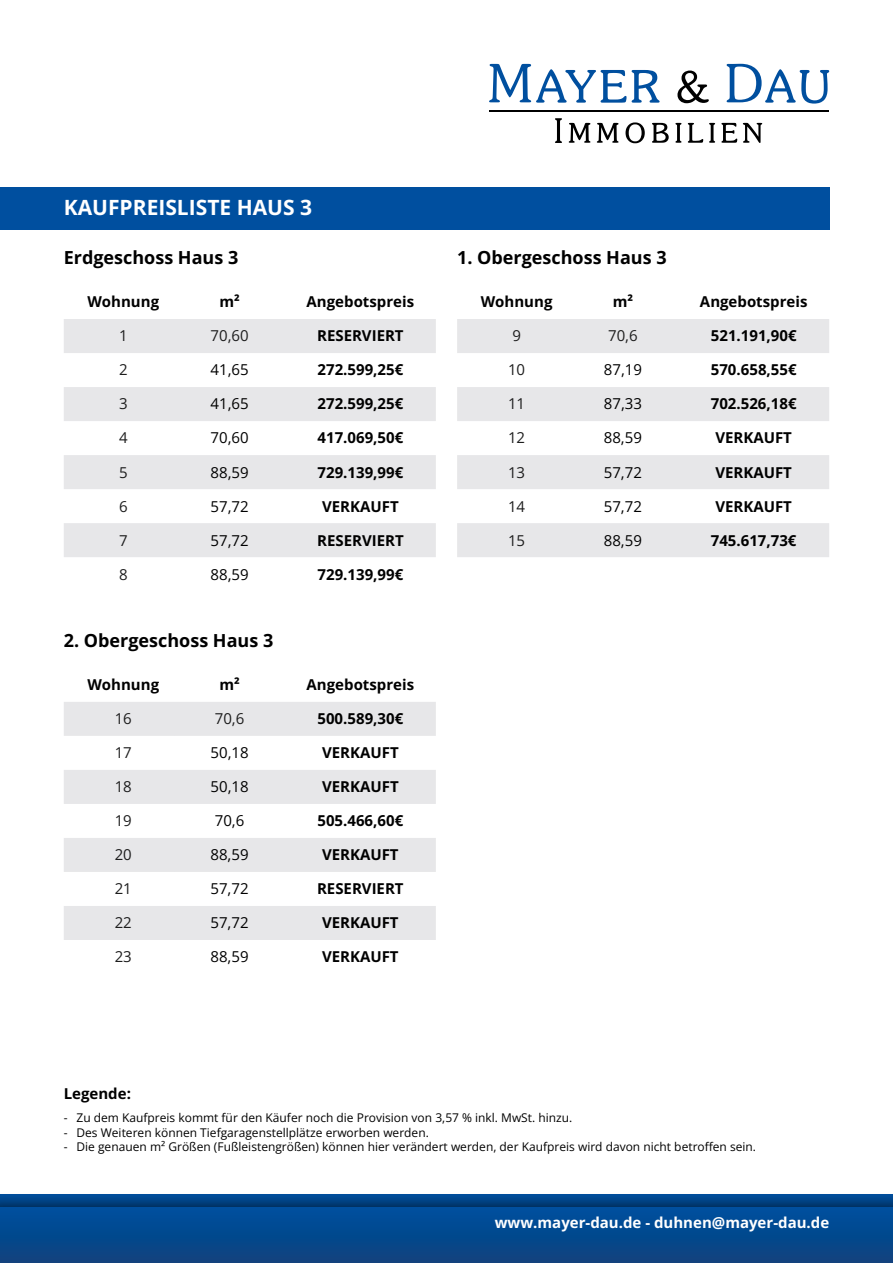
<style>
.page{position:relative;width:893px;height:1263px;background:#fff}
.page>*{position:absolute;margin:0;border:0;box-sizing:border-box;transform-origin:0 0}
.t1{font:700 21px "Open Sans";color:#fff}
.t2{font:700 18px "Open Sans";color:#000}
.t3{font:700 15px "Open Sans";color:#000}
.t4{font:15px "Open Sans";color:#000}
.t5{font:15px "Open Sans";color:#1d1d1d}
.t6{font:700 15px "Open Sans";color:#fff}
.t7{font:12px "Open Sans";color:#000}
</style>
<div class="page">
<div style="left:0;top:1191px;width:893px;height:72px;background:#000;opacity:.75"></div>
<div style="left:0;top:1208px;width:893px;height:55px;background:linear-gradient(to bottom,#004f9e,#0f427d)"></div>
<svg style="left:677px;top:71px;width:32px;height:32px"></svg>
<hr style="left:489px;top:110px;width:339px;height:2px;background:#000">
<svg style="left:555px;top:118px;width:207px;height:25px"></svg>
<svg style="left:727px;top:64px;width:102px;height:40px"></svg>
<svg style="left:489px;top:64px;width:171px;height:39px"></svg>
<div style="left:0;top:187px;width:829px;height:43px;background:#004f9f"></div>
<svg style="left:64px;top:319px;width:372px;height:238px;fill:#e7e7e9"></svg>
<svg style="left:457px;top:319px;width:372px;height:238px;fill:#e7e7e9"></svg>
<svg style="left:64px;top:702px;width:372px;height:238px;fill:#e7e7e9"></svg>
<h1 class="t1" style="left:64px;top:193px;width:250px">KAUFPREISLISTE HAUS 3</h1>
<p class="t2" style="left:64px;top:244px;width:176px">Erdgeschoss Haus 3</p>
<p class="t3" style="left:87px;top:291px;width:73px">Wohnung</p>
<p class="t3" style="left:219px;top:291px;width:22px">m²</p>
<p class="t3" style="left:307px;top:291px;width:109px">Angebotspreis</p>
<p class="t5" style="left:119px;top:326px;width:10px">1</p>
<p class="t5" style="left:211px;top:326px;width:40px">70,60</p>
<p class="t3" style="left:317px;top:325px;width:88px">RESERVIERT</p>
<p class="t5" style="left:119px;top:360px;width:10px">2</p>
<p class="t4" style="left:211px;top:360px;width:40px">41,65</p>
<p class="t3" style="left:317px;top:359px;width:87px">272.599,25€</p>
<p class="t5" style="left:119px;top:394px;width:10px">3</p>
<p class="t4" style="left:211px;top:394px;width:40px">41,65</p>
<p class="t3" style="left:317px;top:393px;width:87px">272.599,25€</p>
<p class="t5" style="left:119px;top:428px;width:10px">4</p>
<p class="t4" style="left:211px;top:428px;width:40px">70,60</p>
<p class="t3" style="left:317px;top:427px;width:87px">417.069,50€</p>
<p class="t5" style="left:119px;top:462px;width:10px">5</p>
<p class="t4" style="left:211px;top:462px;width:40px">88,59</p>
<p class="t3" style="left:317px;top:461px;width:87px">729.139,99€</p>
<p class="t5" style="left:119px;top:496px;width:10px">6</p>
<p class="t4" style="left:211px;top:496px;width:40px">57,72</p>
<p class="t3" style="left:322px;top:495px;width:78px">VERKAUFT</p>
<p class="t5" style="left:119px;top:530px;width:10px">7</p>
<p class="t4" style="left:211px;top:530px;width:40px">57,72</p>
<p class="t3" style="left:317px;top:529px;width:88px">RESERVIERT</p>
<p class="t5" style="left:119px;top:564px;width:10px">8</p>
<p class="t4" style="left:211px;top:564px;width:40px">88,59</p>
<p class="t3" style="left:318px;top:563px;width:87px">729.139,99€</p>
<p class="t2" style="left:64px;top:627px;width:211px">2. Obergeschoss Haus 3</p>
<p class="t3" style="left:87px;top:674px;width:73px">Wohnung</p>
<p class="t3" style="left:219px;top:674px;width:22px">m²</p>
<p class="t3" style="left:307px;top:674px;width:109px">Angebotspreis</p>
<p class="t5" style="left:115px;top:708px;width:19px">16</p>
<p class="t5" style="left:215px;top:708px;width:31px">70,6</p>
<p class="t3" style="left:317px;top:708px;width:87px">500.589,30€</p>
<p class="t5" style="left:115px;top:742px;width:19px">17</p>
<p class="t4" style="left:210px;top:742px;width:40px">50,18</p>
<p class="t3" style="left:322px;top:742px;width:78px">VERKAUFT</p>
<p class="t5" style="left:115px;top:776px;width:19px">18</p>
<p class="t4" style="left:210px;top:776px;width:40px">50,18</p>
<p class="t3" style="left:322px;top:776px;width:78px">VERKAUFT</p>
<p class="t5" style="left:115px;top:810px;width:19px">19</p>
<p class="t4" style="left:215px;top:810px;width:31px">70,6</p>
<p class="t3" style="left:317px;top:810px;width:87px">505.466,60€</p>
<p class="t5" style="left:115px;top:844px;width:19px">20</p>
<p class="t4" style="left:210px;top:844px;width:40px">88,59</p>
<p class="t3" style="left:322px;top:844px;width:78px">VERKAUFT</p>
<p class="t5" style="left:115px;top:879px;width:19px">21</p>
<p class="t4" style="left:210px;top:879px;width:40px">57,72</p>
<p class="t3" style="left:317px;top:878px;width:88px">RESERVIERT</p>
<p class="t5" style="left:115px;top:913px;width:19px">22</p>
<p class="t4" style="left:210px;top:913px;width:40px">57,72</p>
<p class="t3" style="left:322px;top:912px;width:78px">VERKAUFT</p>
<p class="t5" style="left:115px;top:947px;width:19px">23</p>
<p class="t4" style="left:210px;top:947px;width:40px">88,59</p>
<p class="t3" style="left:322px;top:946px;width:78px">VERKAUFT</p>
<p class="t2" style="left:457px;top:244px;width:211px">1. Obergeschoss Haus 3</p>
<p class="t3" style="left:481px;top:291px;width:73px">Wohnung</p>
<p class="t3" style="left:613px;top:291px;width:22px">m²</p>
<p class="t3" style="left:700px;top:291px;width:109px">Angebotspreis</p>
<p class="t5" style="left:512px;top:326px;width:10px">9</p>
<p class="t5" style="left:608px;top:326px;width:31px">70,6</p>
<p class="t3" style="left:711px;top:325px;width:87px">521.191,90€</p>
<p class="t5" style="left:508px;top:360px;width:19px">10</p>
<p class="t4" style="left:604px;top:360px;width:40px">87,19</p>
<p class="t3" style="left:711px;top:359px;width:87px">570.658,55€</p>
<p class="t5" style="left:508px;top:394px;width:19px">11</p>
<p class="t4" style="left:604px;top:394px;width:40px">87,33</p>
<p class="t3" style="left:711px;top:393px;width:87px">702.526,18€</p>
<p class="t5" style="left:508px;top:428px;width:19px">12</p>
<p class="t4" style="left:604px;top:428px;width:40px">88,59</p>
<p class="t3" style="left:715px;top:427px;width:78px">VERKAUFT</p>
<p class="t5" style="left:508px;top:462px;width:19px">13</p>
<p class="t4" style="left:604px;top:462px;width:40px">57,72</p>
<p class="t3" style="left:715px;top:461px;width:78px">VERKAUFT</p>
<p class="t5" style="left:508px;top:496px;width:19px">14</p>
<p class="t4" style="left:604px;top:496px;width:40px">57,72</p>
<p class="t3" style="left:715px;top:495px;width:78px">VERKAUFT</p>
<p class="t5" style="left:508px;top:530px;width:19px">15</p>
<p class="t4" style="left:604px;top:530px;width:40px">88,59</p>
<p class="t3" style="left:711px;top:529px;width:87px">745.617,73€</p>
<p class="t3" style="left:64px;top:1083px;width:69px">Legende:</p>
<p class="t7" style="left:64px;top:1110px;width:510px">- Zu dem Kaufpreis kommt für den Käufer noch die Provision von 3,57 % inkl. MwSt. hinzu.</p>
<p class="t7" style="left:64px;top:1124px;width:367px">- Des Weiteren können Tiefgaragenstellplätze erworben werden.</p>
<p class="t7" style="left:64px;top:1138px;width:694px">- Die genauen m² Größen (Fußleistengrößen) können hier verändert werden, der Kaufpreis wird davon nicht betroffen sein.</p>
<p class="t6" style="left:495px;top:1212px;width:336px">www.mayer-dau.de - duhnen@mayer-dau.de</p>
</div>
